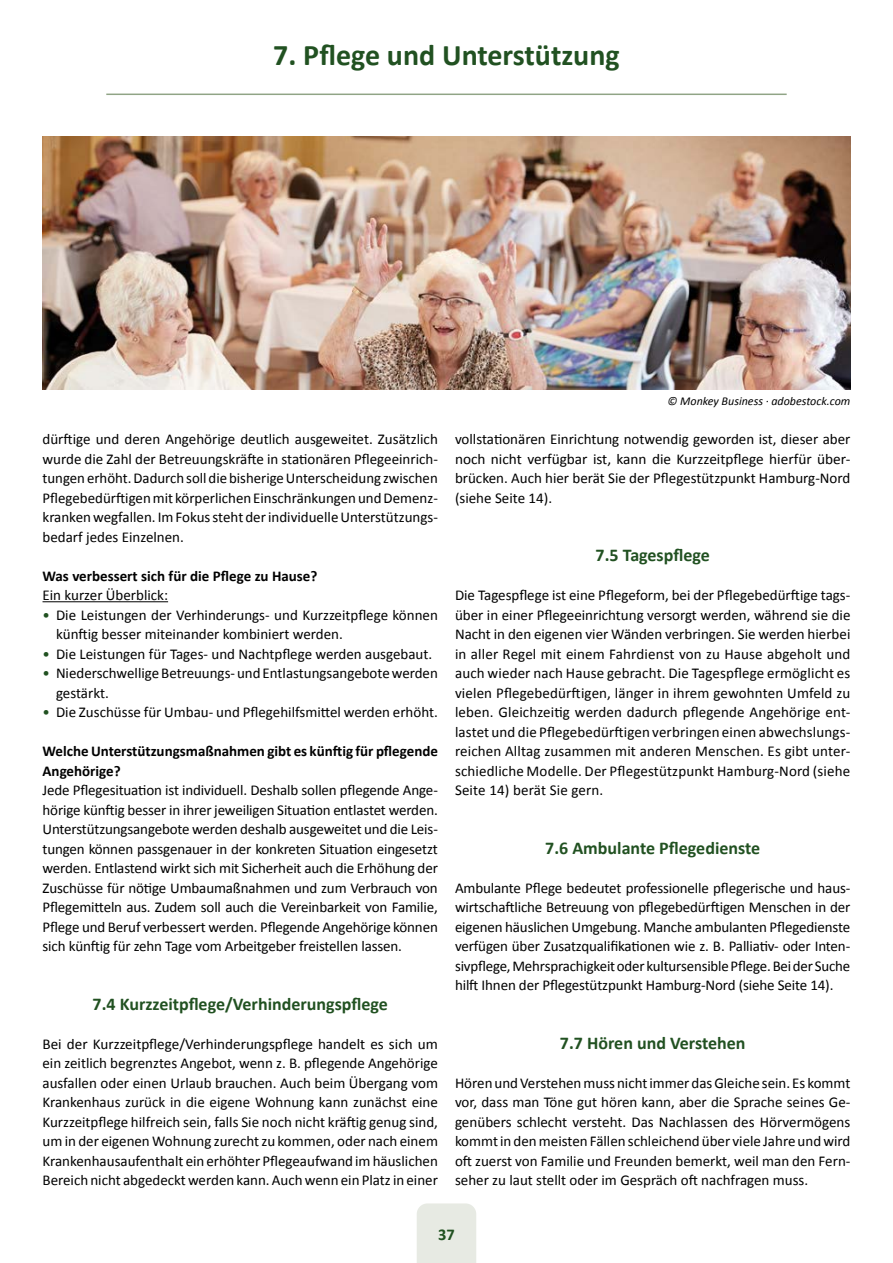
<style>
.page{position:relative;width:893px;height:1263px;background:#fff}
.page>*{position:absolute;margin:0;border:0;box-sizing:border-box;transform-origin:0 0}
.t1{font:700 30px "Calibri";color:#215121}
.t2{font:700 18px "Calibri";color:#215121}
.t3{font:700 16.5px "Calibri";color:#215121}
.t4{font:15px/19.5px "Calibri";color:#000;text-align:justify}
.t5{font:700 15px/19.5px "Calibri";color:#000}
.t6{font:italic 12px "Calibri";color:#000}
.s1{color:#215121}
</style>
<div class="page">
<div style="left:417px;top:1203px;width:59px;height:60px;background:#e7eae3"></div>
<hr style="left:43px;top:601px;width:125px;height:1px;background:#000">
<hr style="left:106px;top:94px;width:681px;height:1px;background:#90a486">
<img style="left:43px;top:136px;width:807px;height:254px">
<h1 class="t1" style="left:273px;top:34px;width:348px">7. Pflege und Unterstützung</h1>
<p class="t6" style="left:667px;top:393px;width:184px">© Monkey Business · adobestock.com</p>
<p class="t4" style="left:43px;top:429px;width:397px">dürftige und deren Angehörige deutlich ausgeweitet. Zusätzlich wurde die Zahl der Betreuungskräfte in stationären Pflegeeinrich&shy;tungen erhöht. Dadurch soll die bisherige Unterscheidung zwischen Pflegebedürftigen mit körperlichen Einschränkungen und Demenz&shy;kranken wegfallen. Im Fokus steht der individuelle Unterstützungs&shy;bedarf jedes Einzelnen.</p>
<p class="t5" style="left:43px;top:565px;width:276px">Was verbessert sich für die Pflege zu Hause?</p>
<p class="t4" style="left:43px;top:585px;width:127px">Ein kurzer Überblick:</p>
<p class="t4" style="left:56px;top:604px;width:383px;text-indent:-14px"><span class="s1">•</span> Die Leistungen der Verhinderungs- und Kurzzeitpflege können künftig besser miteinander kombiniert werden.</p>
<p class="t4" style="left:43px;top:643px;width:391px"><span class="s1">•</span> Die Leistungen für Tages- und Nachtpflege werden ausgebaut.</p>
<p class="t4" style="left:56px;top:663px;width:383px;text-indent:-14px"><span class="s1">•</span> Niederschwellige Betreuungs- und Entlastungsangebote werden gestärkt.</p>
<p class="t4" style="left:43px;top:702px;width:397px"><span class="s1">•</span> Die Zuschüsse für Umbau- und Pflegehilfsmittel werden erhöht.</p>
<p class="t5" style="left:43px;top:741px;width:397px">Welche Unterstützungsmaßnahmen gibt es künftig für pflegende<br>Angehörige?</p>
<p class="t4" style="left:43px;top:780px;width:397px">Jede Pflegesituation ist individuell. Deshalb sollen pflegende Ange&shy;hörige künftig besser in ihrer jeweiligen Situation entlastet werden.<br>Unterstützungsangebote werden deshalb ausgeweitet und die Leis&shy;tungen können passgenauer in der konkreten Situation eingesetzt werden. Entlastend wirkt sich mit Sicherheit auch die Erhöhung der Zuschüsse für nötige Umbaumaßnahmen und zum Verbrauch von Pflegemitteln aus. Zudem soll auch die Vereinbarkeit von Familie, Pflege und Beruf verbessert werden. Pflegende Angehörige können sich künftig für zehn Tage vom Arbeitgeber freistellen lassen.</p>
<p class="t2" style="left:93px;top:991px;width:297px">7.4 Kurzzeitpflege/Verhinderungspflege</p>
<p class="t4" style="left:43px;top:1033px;width:397px">Bei der Kurzzeitpflege/Verhinderungspflege handelt es sich um ein zeitlich begrenztes Angebot, wenn z. B. pflegende Angehörige ausfallen oder einen Urlaub brauchen. Auch beim Übergang vom Krankenhaus zurück in die eigene Wohnung kann zunächst eine Kurzzeitpflege hilfreich sein, falls Sie noch nicht kräftig genug sind, um in der eigenen Wohnung zurecht zu kommen, oder nach einem Krankenhausaufenthalt ein erhöhter Pflegeaufwand im häuslichen Bereich nicht abgedeckt werden kann. Auch wenn ein Platz in einer</p>
<p class="t4" style="left:455px;top:429px;width:397px">vollstationären Einrichtung notwendig geworden ist, dieser aber noch nicht verfügbar ist, kann die Kurzzeitpflege hierfür über&shy;brücken. Auch hier berät Sie der Pflegestützpunkt Hamburg-Nord (siehe Seite 14).</p>
<p class="t2" style="left:596px;top:542px;width:116px">7.5 Tagespflege</p>
<p class="t4" style="left:455px;top:585px;width:397px">Die Tagespflege ist eine Pflegeform, bei der Pflegebedürftige tags&shy;über in einer Pflegeeinrichtung versorgt werden, während sie die Nacht in den eigenen vier Wänden verbringen. Sie werden hierbei in aller Regel mit einem Fahrdienst von zu Hause abgeholt und auch wieder nach Hause gebracht. Die Tagespflege ermöglicht es vielen Pflegebedürftigen, länger in ihrem gewohnten Umfeld zu leben. Gleichzeitig werden dadurch pflegende Angehörige ent&shy;lastet und die Pflegebedürftigen verbringen einen abwechslungs&shy;reichen Alltag zusammen mit anderen Menschen. Es gibt unter&shy;schiedliche Modelle. Der Pflegestützpunkt Hamburg-Nord (siehe Seite 14) berät Sie gern.</p>
<p class="t2" style="left:545px;top:835px;width:216px">7.6 Ambulante Pflegedienste</p>
<p class="t4" style="left:455px;top:877px;width:397px">Ambulante Pflege bedeutet professionelle pflegerische und haus&shy;wirtschaftliche Betreuung von pflegebedürftigen Menschen in der eigenen häuslichen Umgebung. Manche ambulanten Pflegedienste verfügen über Zusatzqualifikationen wie z. B. Palliativ- oder Inten&shy;sivpflege, Mehrsprachigkeit oder kultursensible Pflege. Bei der Suche hilft Ihnen der Pflegestützpunkt Hamburg-Nord (siehe Seite 14).</p>
<p class="t2" style="left:560px;top:1030px;width:187px">7.7 Hören und Verstehen</p>
<p class="t4" style="left:455px;top:1072px;width:397px">Hören und Verstehen muss nicht immer das Gleiche sein. Es kommt vor, dass man Töne gut hören kann, aber die Sprache seines Ge&shy;genübers schlecht versteht. Das Nachlassen des Hörvermögens kommt in den meisten Fällen schleichend über viele Jahre und wird oft zuerst von Familie und Freunden bemerkt, weil man den Fern&shy;seher zu laut stellt oder im Gespräch oft nachfragen muss.</p>
<p class="t3" style="left:438px;top:1223px;width:18px">37</p>
</div>
